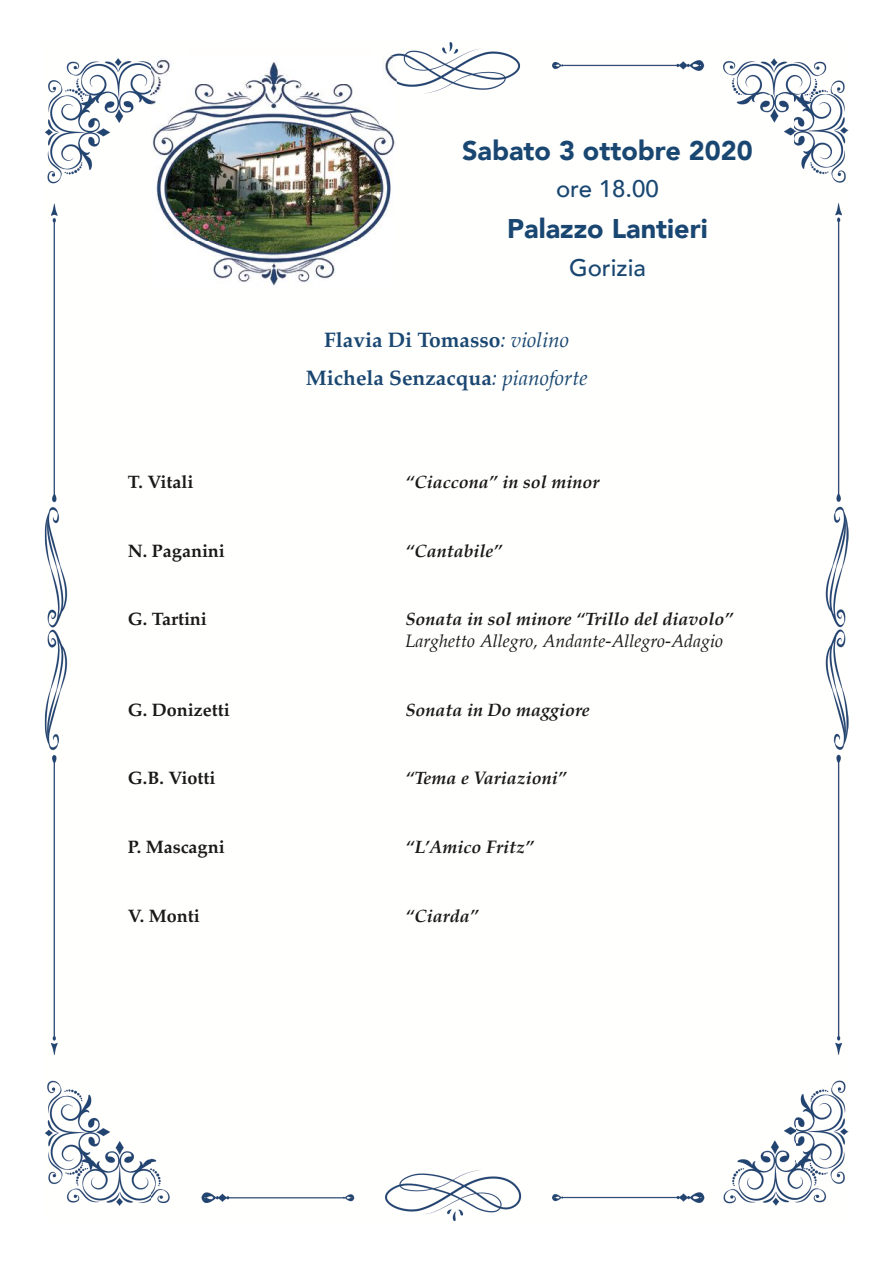
<style>
.page{position:relative;width:893px;height:1263px;background:#fff}
.page>*{position:absolute;margin:0;border:0;box-sizing:border-box;transform-origin:0 0}
.t1{font:900 27px "Avenir";color:#1a4771}
.t2{font:500 24px "Avenir";color:#1a4771}
.t3{font:700 21px/38px "Palatino";color:#1a4771;text-align:center}
.t4{font:italic 700 18px "Palatino";color:#1a1818}
.t5{font:700 18px "Palatino";color:#1a1818}
.t6{font:italic 18px "Palatino";color:#1a1818}
.s1{font-weight:400;font-style:italic}
</style>
<div class="page">
<img style="left:45px;top:58px;width:106px;height:1148px">
<img style="left:391px;top:42px;width:454px;height:53px">
<img style="left:385px;top:95px;width:463px;height:1125px">
<img style="left:151px;top:56px;width:246px;height:232px">
<img style="left:190px;top:56px;width:181px;height:27px">
<h1 class="t1" style="left:462px;top:133px;width:292px">Sabato 3 ottobre 2020</h1>
<h2 class="t2" style="left:556px;top:173px;width:104px">ore 18.00</h2>
<h1 class="t1" style="left:507px;top:211px;width:202px">Palazzo Lantieri</h1>
<h2 class="t2" style="left:569px;top:252px;width:78px">Gorizia</h2>
<p class="t3" style="left:306px;top:322px;width:283px">Flavia Di Tomasso<span class="s1">: violino<br></span>Michela Senzacqua<span class="s1">: pianoforte</span></p>
<p class="t5" style="left:128px;top:473px;width:67px">T. Vitali</p>
<p class="t4" style="left:405px;top:473px;width:195px">“Ciaccona” in sol minor</p>
<p class="t5" style="left:128px;top:542px;width:98px">N. Paganini</p>
<p class="t4" style="left:405px;top:542px;width:99px">“Cantabile”</p>
<p class="t5" style="left:128px;top:610px;width:80px">G. Tartini</p>
<p class="t4" style="left:405px;top:610px;width:330px">Sonata in sol minore “Trillo del diavolo”</p>
<p class="t6" style="left:405px;top:632px;width:319px">Larghetto Allegro, Andante-Allegro-Adagio</p>
<p class="t5" style="left:128px;top:701px;width:103px">G. Donizetti</p>
<p class="t4" style="left:405px;top:701px;width:186px">Sonata in Do maggiore</p>
<p class="t5" style="left:128px;top:769px;width:89px">G.B. Viotti</p>
<p class="t4" style="left:405px;top:769px;width:163px">“Tema e Variazioni”</p>
<p class="t5" style="left:128px;top:838px;width:98px">P. Mascagni</p>
<p class="t4" style="left:405px;top:838px;width:130px">“L’Amico Fritz”</p>
<p class="t5" style="left:128px;top:907px;width:73px">V. Monti</p>
<p class="t4" style="left:405px;top:907px;width:75px">“Ciarda”</p>
</div>
